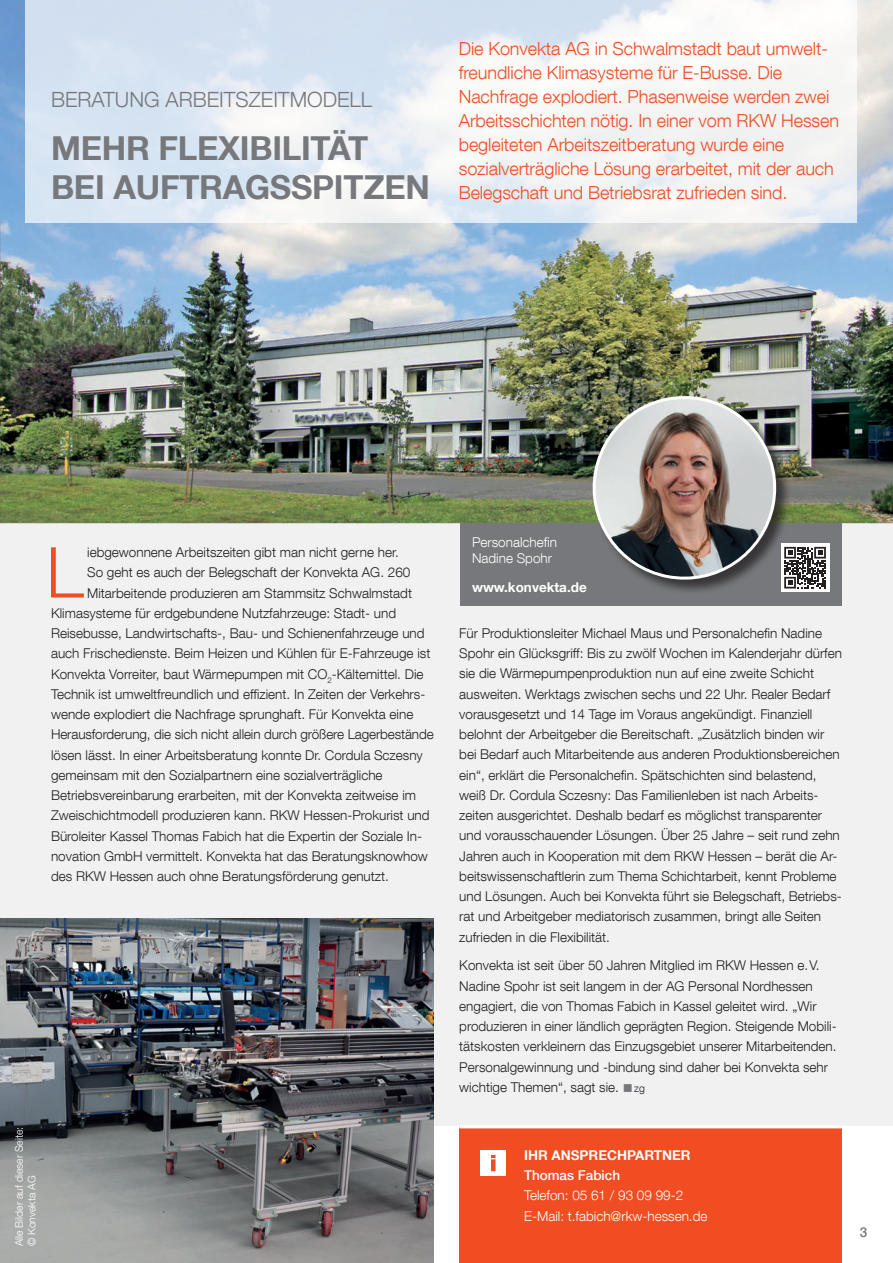
<style>
.page{position:relative;width:893px;height:1263px;background:#fff}
.page>*{position:absolute;margin:0;border:0;box-sizing:border-box;transform-origin:0 0}
.t1{font:300 70.2px "Helvetica Neue LT Com";color:#f04d22}
.t2{font:700 33px/39.6px "Helvetica Neue LT Com";letter-spacing:-.01em;color:#76787b}
.t3{font:300 21px "Helvetica Neue LT Com";color:#76787b}
.t4{font:300 18px/24px "Helvetica Neue LT Com";letter-spacing:-.005em;color:#f04d22}
.t5{font:300 13.5px/20.2px "Helvetica Neue LT Com";color:#231f20}
.t6{font:300 13.5px/20.2px "Helvetica Neue LT Com";color:#fff}
.t7{font:700 13.5px "Helvetica Neue LT Com";color:#fff}
.t8{font:500 13.5px "Helvetica Neue LT Com";color:#fff}
.t9{font:500 13.5px "Helvetica Neue LT Com";color:#76787b}
.t10{font:300 10.5px/12.6px "Helvetica Neue LT Com";color:#fff}
.s1{color:#76787b}
.s2{font-size:10.5px}
</style>
<div class="page">
<img style="left:0;top:0;width:893px;height:523px">
<div style="left:0;top:523px;width:893px;height:602px;background:#eeeeef"></div>
<hr style="left:0;top:407px;width:1px;height:486px;background:#eeeeef">
<div style="left:459px;top:1127px;width:383px;height:136px;background:#f04d22"></div>
<div style="left:480px;top:1150px;width:26px;height:26px;background:#fff"></div>
<hr style="left:491px;top:1159px;width:4px;height:12px;background:#f04d22">
<svg style="left:491px;top:1155px;width:4px;height:3px"></svg>
<hr style="left:459px;top:1125px;width:383px;height:3px;background:#fff">
<div style="left:460px;top:523px;width:381px;height:83px;background:#76787b"></div>
<div style="left:781px;top:543px;width:48px;height:49px;background:#fff"></div>
<img style="left:0;top:919px;width:434px;height:344px">
<div style="left:592px;top:396px;width:199px;height:199px;background:#231f20;opacity:.75"></div>
<img style="left:583px;top:386px;width:243px;height:202px">
<svg style="left:25px;top:0;width:832px;height:222px"></svg>
<h3 class="t3" style="left:51px;top:87px;width:323px">BERATUNG ARBEITSZEITMODELL</h3>
<h2 class="t2" style="left:51px;top:127px;width:381px">MEHR FLEXIBILITÄT<br>BEI AUFTRAGSSPITZEN</h2>
<p class="t4" style="left:459px;top:37px;width:382px">Die Konvekta AG in Schwalmstadt baut umwelt&shy;freundliche Klimasysteme für E-Busse. Die Nachfrage explodiert. Phasenweise werden zwei Arbeitsschichten nötig. In einer vom RKW Hessen begleiteten Arbeitszeitberatung wurde eine sozialverträgliche Lösung erarbeitet, mit der auch Belegschaft und Betriebsrat zufrieden sind.</p>
<h1 class="t1" style="left:46px;top:530px;width:39px">L</h1>
<p class="t5" style="left:87px;top:542px;width:313px">iebgewonnene Arbeitszeiten gibt man nicht gerne her.</p>
<p class="t5" style="left:87px;top:562px;width:325px">So geht es auch der Belegschaft der Konvekta AG. 260</p>
<p class="t5" style="left:87px;top:582px;width:326px">Mitarbeitende produzieren am Stammsitz Schwalmstadt</p>
<p class="t5" style="left:51px;top:602px;width:347px">Klimasysteme für erdgebundene Nutzfahrzeuge: Stadt- und</p>
<p class="t5" style="left:51px;top:623px;width:375px">Reisebusse, Landwirtschafts-, Bau- und Schienenfahrzeuge und</p>
<p class="t5" style="left:51px;top:643px;width:381px">auch Frischedienste. Beim Heizen und Kühlen für E-Fahrzeuge ist</p>
<p class="t5" style="left:51px;top:663px;width:374px">Konvekta Vorreiter, baut Wärmepumpen mit CO<sub>2</sub>-Kältemittel. Die</p>
<p class="t5" style="left:51px;top:683px;width:376px">Technik ist umweltfreundlich und effizient. In Zeiten der Verkehrs-</p>
<p class="t5" style="left:51px;top:704px;width:364px">wende explodiert die Nachfrage sprunghaft. Für Konvekta eine</p>
<p class="t5" style="left:51px;top:724px;width:384px">Herausforderung, die sich nicht allein durch größere Lagerbestände</p>
<p class="t5" style="left:51px;top:744px;width:373px">lösen lässt. In einer Arbeitsberatung konnte Dr. Cordula Sczesny</p>
<p class="t5" style="left:51px;top:764px;width:333px">gemeinsam mit den Sozialpartnern eine sozialverträgliche</p>
<p class="t5" style="left:51px;top:785px;width:367px">Betriebsvereinbarung erarbeiten, mit der Konvekta zeitweise im</p>
<p class="t5" style="left:51px;top:805px;width:380px">Zweischichtmodell produzieren kann. RKW Hessen-Prokurist und</p>
<p class="t5" style="left:51px;top:825px;width:373px">Büroleiter Kassel Thomas Fabich hat die Expertin der Soziale In-</p>
<p class="t5" style="left:51px;top:845px;width:378px">novation GmbH vermittelt. Konvekta hat das Beratungsknowhow</p>
<p class="t5" style="left:51px;top:866px;width:339px">des RKW Hessen auch ohne Beratungsförderung genutzt.</p>
<p class="t10" style="left:13px;top:1246px;width:121px;rotate:-90deg">Alle Bilder auf dieser Seite: © Konvekta AG</p>
<p class="t6" style="left:472px;top:534px;width:87px;line-height:16.2px">Personalchefin<br>Nadine Spohr</p>
<p class="t7" style="left:472px;top:578px;width:116px">www.konvekta.de</p>
<p class="t5" style="left:459px;top:623px;width:384px">Für Produktionsleiter Michael Maus und Personalchefin Nadine Spohr ein Glücksgriff: Bis zu zwölf Wochen im Kalenderjahr dürfen sie die Wärmepumpenproduktion nun auf eine zweite Schicht ausweiten. Werktags zwischen sechs und 22 Uhr. Realer Bedarf vorausgesetzt und 14 Tage im Voraus angekündigt. Finanziell belohnt der Arbeitgeber die Bereitschaft. „Zusätzlich binden wir bei Bedarf auch Mitarbeitende aus anderen Produktionsbereichen ein“, erklärt die Personalchefin. Spätschichten sind belastend, weiß Dr. Cordula Sczesny: Das Familienleben ist nach Arbeits&shy;zeiten ausgerichtet. Deshalb bedarf es möglichst transparenter und vorausschauender Lösungen. Über 25 Jahre – seit rund zehn Jahren auch in Kooperation mit dem RKW Hessen – berät die Ar&shy;beitswissenschaftlerin zum Thema Schichtarbeit, kennt Probleme und Lösungen. Auch bei Konvekta führt sie Belegschaft, Betriebs&shy;rat und Arbeitgeber mediatorisch zusammen, bringt alle Seiten zufrieden in die Flexibilität.</p>
<p class="t5" style="left:459px;top:955px;width:379px">Konvekta ist seit über 50 Jahren Mitglied im RKW Hessen e.V.<br>Nadine Spohr ist seit langem in der AG Personal Nordhessen engagiert, die von Thomas Fabich in Kassel geleitet wird. „Wir produzieren in einer ländlich geprägten Region. Steigende Mobili&shy;tätskosten verkleinern das Einzugsgebiet unserer Mitarbeitenden.<br>Personalgewinnung und -bindung sind daher bei Konvekta sehr wichtige Themen“, sagt sie. <span class="s1">■</span><span class="s2">zg</span></p>
<p class="t7" style="left:524px;top:1146px;width:168px">IHR ANSPRECHPARTNER</p>
<p class="t8" style="left:524px;top:1167px;width:98px">Thomas Fabich</p>
<p class="t6" style="left:524px;top:1185px;width:185px">Telefon: 05 61 / 93 09 99-2<br>E-Mail: t.fabich@rkw-hessen.de</p>
<p class="t9" style="left:860px;top:1224px;width:9px">3</p>
</div>
